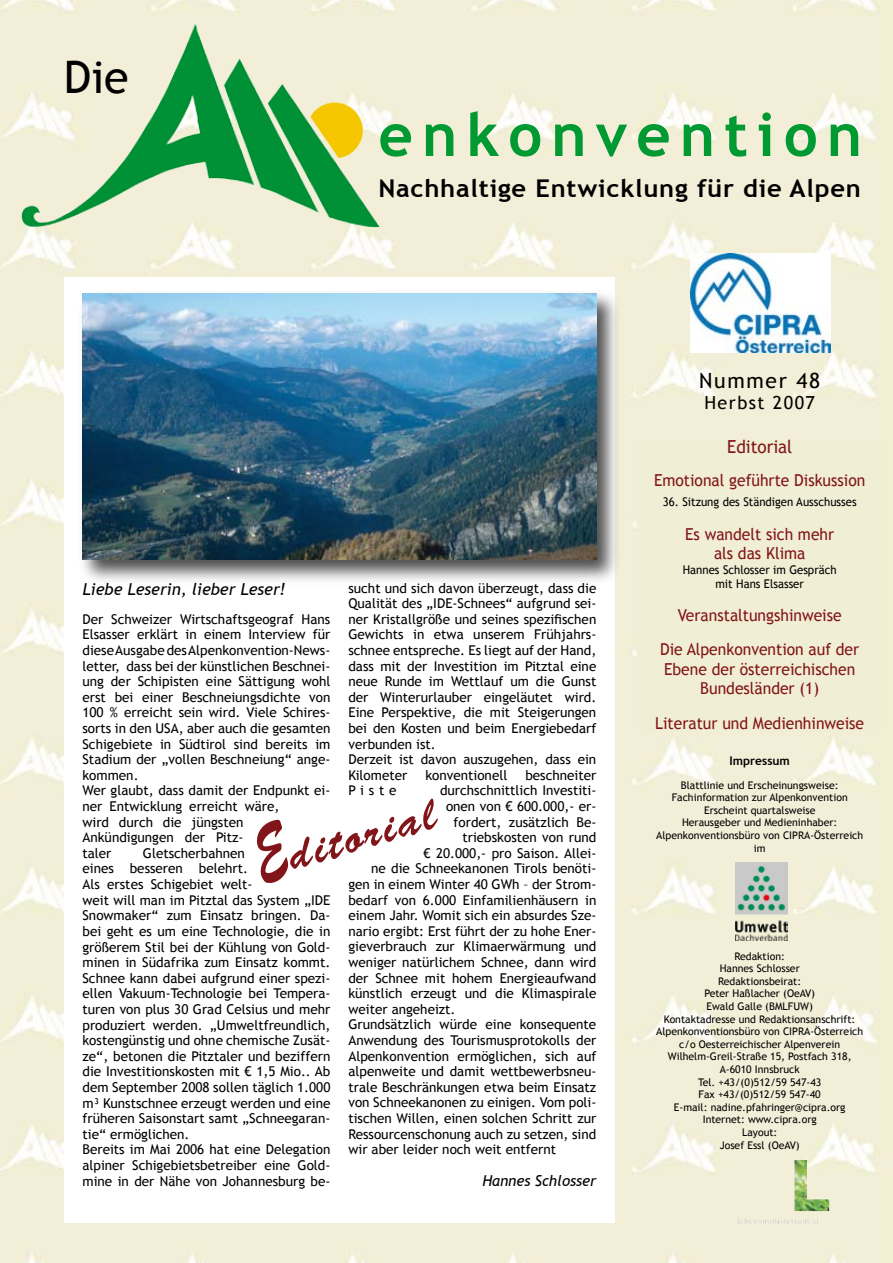
<style>
.page{position:relative;width:893px;height:1263px;background:#fff}
.page>*{position:absolute;margin:0;border:0;box-sizing:border-box;transform-origin:0 0}
.t1{font:700 60px "Trebuchet MS";letter-spacing:.15em;color:#009932}
.t2{font:46.35px "Brush Script Std";color:#821519}
.t3{font:45px "Trebuchet MS";color:#000}
.t4{font:700 24.45px "Trebuchet MS";letter-spacing:.03em;color:#000;scale:1.04 1}
.t5{font:21px "Trebuchet MS";letter-spacing:.08em;color:#000}
.t6{font:18px "Trebuchet MS";letter-spacing:.08em;color:#000}
.t7{font:18px "Trebuchet MS";color:#821519;scale:.95 1}
.t8{font:16.5px/19.8px "Trebuchet MS";color:#821519;text-align:center;scale:.95 1}
.t9{font:italic 16.5px "Trebuchet MS";letter-spacing:-.005em;color:#000}
.t10{font:italic 15px "Trebuchet MS";letter-spacing:-.005em;color:#000}
.t11{font:13.5px/15.6px "Trebuchet MS";color:#000}
.t12{font:12px/14.4px "Trebuchet MS";color:#000;text-align:center;scale:.95 1}
.t13{font:700 12px "Trebuchet MS";color:#000}
.t14{font:10.5px/12.6px "Trebuchet MS";color:#000;text-align:center}
.s1{font-size:76.95px}
</style>
<div class="page">
<img style="left:0;top:0;width:893px;height:1263px">
<img style="left:0;top:23px;width:431px;height:216px">
<div style="left:64px;top:278px;width:550px;height:945px;background:#fff"></div>
<img style="left:690px;top:254px;width:140px;height:98px">
<div style="left:638px;top:440px;width:244px;height:291px;background:#f0eed5"></div>
<img style="left:737px;top:1160px;width:92px;height:63px">
<img style="left:735px;top:862px;width:52px;height:78px">
<div style="left:79px;top:290px;width:542px;height:296px;background:#000;opacity:.7"></div>
<img style="left:82px;top:293px;width:514px;height:267px">
<h3 class="t3" style="left:64px;top:50px;width:66px">Die</h3>
<h1 class="t1" style="left:378px;top:97px;width:485px">enkonvention</h1>
<h3 class="t4" style="left:378px;top:173px;width:465px">Nachhaltige Entwicklung für die Alpen</h3>
<p class="t11" style="left:348px;top:580px;width:249px">sucht und sich davon überzeugt, dass die Qualität des „IDE-Schnees“ aufgrund sei&shy;ner Kristallgröße und seines spezifischen Gewichts in etwa unserem Frühjahrs&shy;schnee entspreche. Es liegt auf der Hand, dass mit der Investition im Pitztal eine neue Runde im Wettlauf um die Gunst der Winterurlauber eingeläutet wird.<br>Eine Perspektive, die mit Steigerungen bei den Kosten und beim Energiebedarf verbunden ist.<br>Derzeit ist davon auszugehen, dass ein Kilometer</p>
<p class="t9" style="left:82px;top:579px;width:205px">Liebe Leserin, lieber Leser!</p>
<p class="t11" style="left:82px;top:611px;width:249px">Der Schweizer Wirtschaftsgeograf Hans El-sasser erklärt in einem Interview für diese Ausgabe des Alpenkonvention-News&shy;letter, dass bei der künstlichen Beschnei&shy;ung der Schipisten eine Sättigung wohl erst bei einer Beschneiungsdichte von 100 % erreicht sein wird. Viele Schires&shy;sorts in den USA, aber auch die gesamten Schigebiete in Südtirol sind bereits im Stadium der „vollen Beschneiung“ ange&shy;kommen.<br>Wer glaubt, dass damit der Endpunkt ei&shy;ner Entwicklung erreicht wäre,<br>wird durch die jüngsten Ankündigungen der Pitz-<br>taler</p>
<p class="t11" style="left:425px;top:767px;width:83px">konventionell</p>
<p class="t11" style="left:525px;top:767px;width:72px">beschneiter</p>
<p class="t11" style="left:348px;top:783px;width:50px">Piste</p>
<p class="t11" style="left:440px;top:783px;width:158px">durchschnittlich Investiti-</p>
<p class="t11" style="left:446px;top:798px;width:152px">onen von € 600.000,- er-</p>
<p class="t11" style="left:453px;top:814px;width:144px">fordert, zusätzlich Be-</p>
<p class="t11" style="left:462px;top:830px;width:135px">triebskosten von rund</p>
<p class="t11" style="left:423px;top:845px;width:174px">€ 20.000,- pro Saison. Allei-</p>
<p class="t11" style="left:371px;top:861px;width:227px">ne die Schneekanonen Tirols benöti-</p>
<p class="t11" style="left:348px;top:876px;width:249px">gen in einem Winter 40 GWh – der Strom-</p>
<p class="t11" style="left:348px;top:892px;width:249px">bedarf von 6.000 Einfamilienhäusern in</p>
<p class="t11" style="left:348px;top:908px;width:249px">einem Jahr. Womit sich ein absurdes Sze-</p>
<p class="t11" style="left:348px;top:923px;width:247px">nario ergibt: Erst führt der zu hohe Ener-</p>
<p class="t11" style="left:348px;top:939px;width:249px">gieverbrauch zur Klimaerwärmung und</p>
<p class="t11" style="left:348px;top:954px;width:249px">weniger natürlichem Schnee, dann wird</p>
<p class="t11" style="left:348px;top:970px;width:249px">der Schnee mit hohem Energieaufwand</p>
<p class="t11" style="left:348px;top:986px;width:249px">künstlich erzeugt und die Klimaspirale</p>
<p class="t11" style="left:348px;top:1001px;width:109px">weiter angeheizt.</p>
<p class="t11" style="left:348px;top:1017px;width:249px">Grundsätzlich würde eine konsequente</p>
<p class="t11" style="left:348px;top:1032px;width:249px">Anwendung des Tourismusprotokolls der</p>
<p class="t11" style="left:348px;top:1048px;width:249px">Alpenkonvention ermöglichen, sich auf</p>
<p class="t11" style="left:348px;top:1064px;width:249px">alpenweite und damit wettbewerbsneu-</p>
<p class="t11" style="left:348px;top:1079px;width:249px">trale Beschränkungen etwa beim Einsatz</p>
<p class="t11" style="left:348px;top:1095px;width:249px">von Schneekanonen zu einigen. Vom poli-</p>
<p class="t11" style="left:348px;top:1110px;width:249px">tischen Willen, einen solchen Schritt zur</p>
<p class="t11" style="left:348px;top:1126px;width:249px">Ressourcenschonung auch zu setzen, sind</p>
<p class="t11" style="left:348px;top:1142px;width:209px">wir aber leider noch weit entfernt</p>
<p class="t10" style="left:483px;top:1171px;width:115px">Hannes Schlosser</p>
<h2 class="t2" style="left:250px;top:841px;width:187px;rotate:-17deg"><span class="s1">E</span>ditorial</h2>
<p class="t11" style="left:82px;top:845px;width:249px;text-indent:60px">Gletscherbahnen<br>eines besseren belehrt.<br>Als erstes Schigebiet welt-<br>weit will man im Pitztal das System „IDE Snowmaker“ zum Einsatz bringen. Da&shy;bei geht es um eine Technologie, die in größerem Stil bei der Kühlung von Gold&shy;minen in Südafrika zum Einsatz kommt.<br>Schnee kann dabei aufgrund einer spezi&shy;ellen Vakuum-Technologie bei Tempera&shy;turen von plus 30 Grad Celsius und mehr produziert werden. „Umweltfreundlich, kostengünstig und ohne chemische Zusät&shy;ze“, betonen die Pitztaler und beziffern die Investitionskosten mit € 1,5 Mio.. Ab dem September 2008 sollen täglich 1.000 m³ Kunstschnee erzeugt werden und eine früheren Saisonstart samt „Schneegaran&shy;tie“ ermöglichen.<br>Bereits im Mai 2006 hat eine Delegation alpiner Schigebietsbetreiber eine Gold&shy;mine in der Nähe von Johannesburg be-</p>
<h3 class="t5" style="left:699px;top:368px;width:123px">Nummer 48</h3>
<h3 class="t6" style="left:704px;top:392px;width:112px">Herbst 2007</h3>
<h3 class="t7" style="left:727px;top:436px;width:70px">Editorial</h3>
<p class="t8" style="left:654px;top:471px;width:224px">Emotional geführte Diskussion</p>
<p class="t12" style="left:663px;top:495px;width:206px">36. Sitzung des Ständigen Ausschusses</p>
<p class="t8" style="left:685px;top:524px;width:158px">Es wandelt sich mehr als das Klima</p>
<p class="t12" style="left:683px;top:562px;width:163px">Hannes Schlosser im Gespräch mit Hans Elsasser</p>
<p class="t8" style="left:660px;top:599px;width:211px;line-height:33.3px">Veranstaltungshinweise<br>Die Alpenkonvention auf der</p>
<p class="t8" style="left:664px;top:659px;width:203px">Ebene der österreichischen<br>Bundesländer (1)</p>
<p class="t8" style="left:655px;top:714px;width:222px">Literatur und Medienhinweise</p>
<p class="t13" style="left:729px;top:753px;width:62px">Impressum</p>
<p class="t14" style="left:656px;top:779px;width:209px">Blattlinie und Erscheinungsweise:<br>Fachinformation zur Alpenkonvention<br>Erscheint quartalsweise<br>Herausgeber und Medieninhaber:<br>Alpenkonventionsbüro von CIPRA-Österreich im</p>
<p class="t14" style="left:656px;top:950px;width:209px">Redaktion:<br>Hannes Schlosser<br>Redaktionsbeirat:<br>Peter Haßlacher (OeAV)<br>Ewald Galle (BMLFUW)<br>Kontaktadresse und Redaktionsanschrift:<br>Alpenkonventionsbüro von CIPRA-Österreich c/o Oesterreichischer Alpenverein<br>Wilhelm-Greil-Straße 15, Postfach 318,<br>A-6010 Innsbruck<br>Tel. +43/(0)512/59 547-43<br>Fax +43/(0)512/59 547-40<br>E-mail: nadine.pfahringer@cipra.org<br>Internet: www.cipra.org<br>Layout:<br>Josef Essl (OeAV)</p>
</div>
